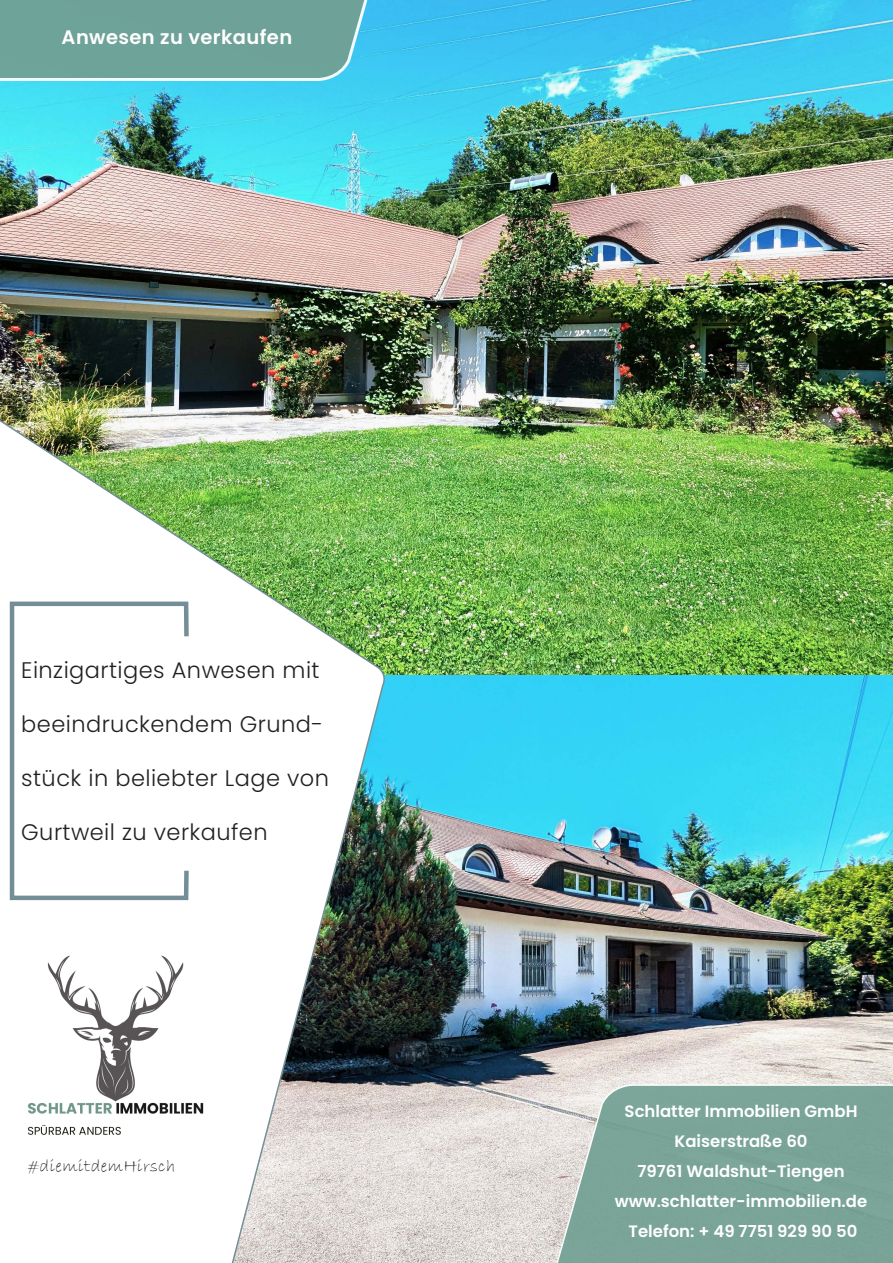
<style>
.page{position:relative;width:893px;height:1263px;background:#fff}
.page>*{position:absolute;margin:0;border:0;box-sizing:border-box;transform-origin:0 0}
.t1{font:300 22.5px "Poppins";letter-spacing:.02em;color:#231f20}
.t2{font:600 19.5px "Poppins";letter-spacing:.02em;color:#fff}
.t3{font:18px "Bradley Hand ITC";letter-spacing:.02em;color:#231f20}
.t4{font:600 16.5px "Poppins";color:#fff}
</style>
<div class="page">
<img style="left:0;top:0;width:893px;height:1263px">
<svg style="left:0;top:0;width:419px;height:82px"></svg>
<svg style="left:531px;top:1083px;width:362px;height:180px"></svg>
<img style="left:0;top:319px;width:388px;height:944px">
<svg style="left:8px;top:599px;width:183px;height:303px"></svg>
<img style="left:27px;top:954px;width:178px;height:182px">
<p class="t2" style="left:62px;top:26px;width:232px">Anwesen zu verkaufen</p>
<p class="t1" style="left:21px;top:657px;width:300px">Einzigartiges Anwesen mit</p>
<p class="t1" style="left:21px;top:711px;width:303px">beeindruckendem Grund-</p>
<p class="t1" style="left:21px;top:765px;width:309px">stück in beliebter Lage von</p>
<p class="t1" style="left:21px;top:819px;width:248px">Gurtweil zu verkaufen</p>
<p class="t3" style="left:28px;top:1154px;width:149px">#diemitdemHirsch</p>
<p class="t4" style="left:625px;top:1101px;width:234px">Schlatter Immobilien GmbH</p>
<p class="t4" style="left:674px;top:1131px;width:135px">Kaiserstraße 60</p>
<p class="t4" style="left:637px;top:1161px;width:209px">79761 Waldshut-Tiengen</p>
<p class="t4" style="left:615px;top:1191px;width:254px">www.schlatter-immobilien.de</p>
<p class="t4" style="left:628px;top:1221px;width:230px">Telefon: + 49 7751 929 90 50</p>
</div>
